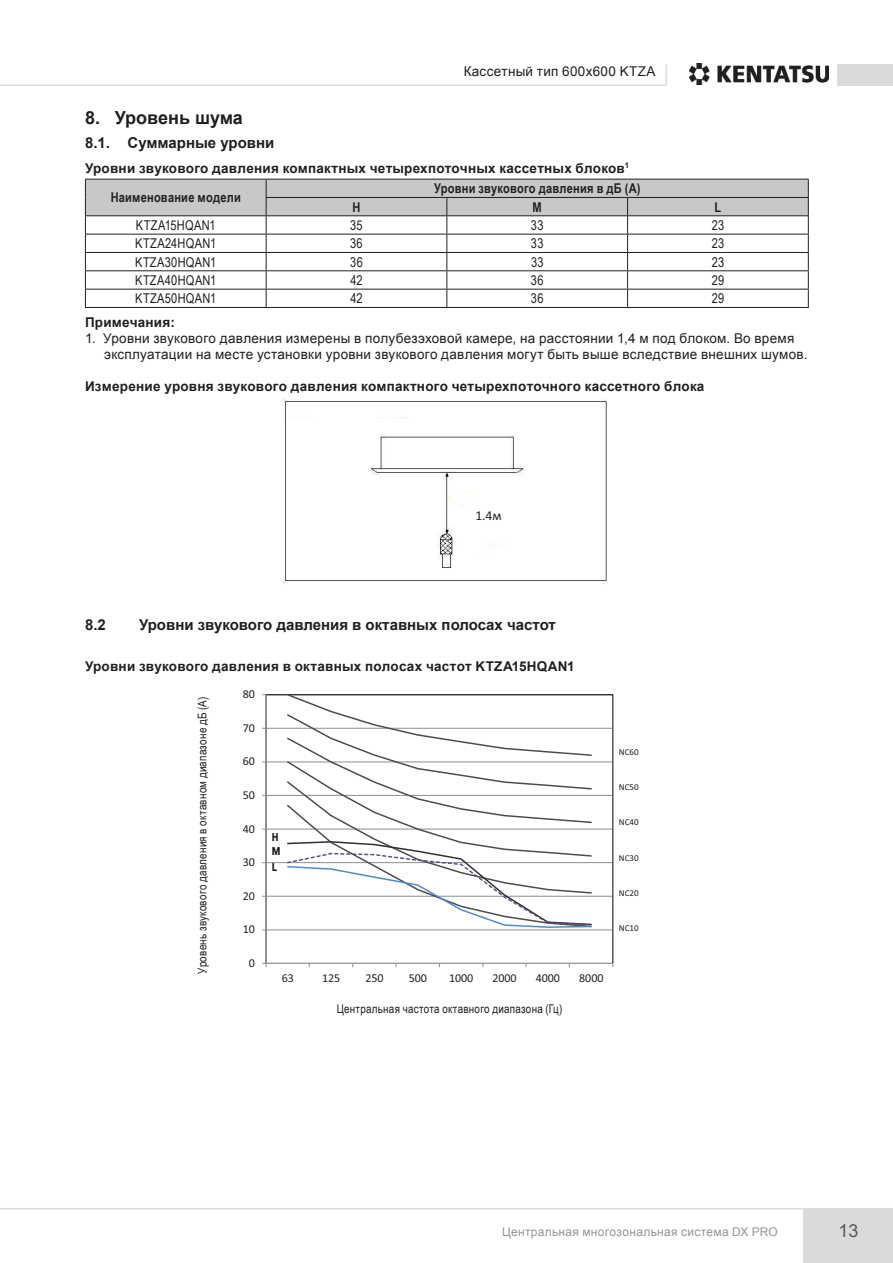
<style>
.page{position:relative;width:893px;height:1263px;background:#fff}
.page>*{position:absolute;margin:0;border:0;box-sizing:border-box;transform-origin:0 0}
.t1{font:700 18px "Arial";color:#231f20}
.t2{font:18px "Arial";color:#57585a}
.t3{font:700 15px "Arial";color:#231f20}
.t4{font:700 13.5px "Arial";letter-spacing:.015em;color:#231f20}
.t5{font:13.5px/16.2px "Arial";letter-spacing:.02em;color:#231f20}
.t6{font:13.5px "Arial Narrow";letter-spacing:.015em;color:#231f20}
.t7{font:700 13.5px "Arial Narrow";letter-spacing:.015em;color:#231f20}
.t8{font:13.5px "Calibri";color:#231f20}
.t9{font:12px "Arial Narrow";letter-spacing:.02em;color:#231f20}
.t10{font:12px "Calibri";color:#231f20}
.t11{font:12px "Arial";letter-spacing:.025em;color:#939598}
.t12{font:700 11.4px/15px "Calibri";color:#231f20}
.t13{font:9px "Calibri";letter-spacing:-.005em;color:#231f20}
</style>
<div class="page">
<div style="left:837px;top:64px;width:56px;height:21px;background:#d9dadc"></div>
<hr style="left:665px;top:65px;width:2px;height:20px;background:#d9dbdc">
<hr style="left:0;top:85px;width:666px;height:1px;background:#d9dbdc">
<div style="left:804px;top:1208px;width:89px;height:55px;background:#d9dadc"></div>
<hr style="left:0;top:1208px;width:893px;height:1px;background:#d9dbdc">
<img style="left:689px;top:64px;width:139px;height:20px">
<hr style="left:85px;top:307px;width:181px;height:1px;background:#231f20">
<hr style="left:266px;top:307px;width:181px;height:1px;background:#231f20">
<hr style="left:447px;top:307px;width:181px;height:1px;background:#231f20">
<hr style="left:628px;top:307px;width:181px;height:1px;background:#231f20">
<svg style="left:85px;top:179px;width:724px;height:128px"></svg>
<hr style="left:266px;top:197px;width:181px;height:1px;background:#231f20">
<hr style="left:447px;top:197px;width:181px;height:1px;background:#231f20">
<hr style="left:628px;top:197px;width:181px;height:1px;background:#231f20">
<img style="left:282px;top:398px;width:325px;height:186px">
<hr style="left:266px;top:929px;width:347px;height:1px;background:#989a9d">
<hr style="left:266px;top:896px;width:347px;height:1px;background:#989a9d">
<hr style="left:266px;top:862px;width:347px;height:1px;background:#989a9d">
<hr style="left:266px;top:828px;width:347px;height:2px;background:#989a9d">
<hr style="left:266px;top:795px;width:347px;height:1px;background:#989a9d">
<hr style="left:266px;top:761px;width:347px;height:1px;background:#989a9d">
<hr style="left:266px;top:728px;width:347px;height:1px;background:#989a9d">
<hr style="left:265px;top:695px;width:2px;height:268px;background:#989a9d">
<hr style="left:266px;top:963px;width:347px;height:1px;background:#989a9d">
<svg style="left:286px;top:694px;width:307px;height:146px"></svg>
<svg style="left:286px;top:840px;width:307px;height:88px"></svg>
<p class="t5" style="left:464px;top:63px;width:193px">Кассетный тип 600х600 KTZA</p>
<h1 class="t1" style="left:85px;top:105px;width:159px">8. Уровень шума</h1>
<p class="t3" style="left:85px;top:133px;width:191px">8.1. Суммарные уровни</p>
<p class="t4" style="left:85px;top:159px;width:546px">Уровни звукового давления компактных четырехпоточных кассетных блоков<sup>1</sup></p>
<p class="t7" style="left:111px;top:187px;width:132px">Наименование модели</p>
<p class="t7" style="left:434px;top:178px;width:208px">Уровни звукового давления в дБ (А)</p>
<p class="t7" style="left:352px;top:197px;width:9px">H</p>
<p class="t7" style="left:533px;top:197px;width:11px">M</p>
<p class="t7" style="left:715px;top:197px;width:8px">L</p>
<p class="t6" style="left:136px;top:215px;width:81px">KTZA15HQAN1</p>
<p class="t6" style="left:350px;top:215px;width:14px">35</p>
<p class="t6" style="left:531px;top:215px;width:14px">33</p>
<p class="t6" style="left:712px;top:215px;width:14px">23</p>
<p class="t6" style="left:135px;top:234px;width:83px">KTZA24HQAN1</p>
<p class="t6" style="left:350px;top:234px;width:14px">36</p>
<p class="t6" style="left:531px;top:234px;width:14px">33</p>
<p class="t6" style="left:712px;top:234px;width:14px">23</p>
<p class="t6" style="left:135px;top:252px;width:83px">KTZA30HQAN1</p>
<p class="t6" style="left:350px;top:252px;width:14px">36</p>
<p class="t6" style="left:531px;top:252px;width:14px">33</p>
<p class="t6" style="left:712px;top:252px;width:14px">23</p>
<p class="t6" style="left:135px;top:270px;width:83px">KTZA40HQAN1</p>
<p class="t6" style="left:350px;top:270px;width:14px">42</p>
<p class="t6" style="left:531px;top:270px;width:14px">36</p>
<p class="t6" style="left:712px;top:270px;width:14px">29</p>
<p class="t6" style="left:135px;top:289px;width:83px">KTZA50HQAN1</p>
<p class="t6" style="left:350px;top:289px;width:14px">42</p>
<p class="t6" style="left:531px;top:289px;width:14px">36</p>
<p class="t6" style="left:712px;top:289px;width:14px">29</p>
<p class="t4" style="left:85px;top:313px;width:91px">Примечания:</p>
<p class="t5" style="left:104px;top:330px;width:705px;text-indent:-19px">1. Уровни звукового давления измерены в полубезэховой камере, на расстоянии 1,4 м под блоком. Во время эксплуатации на месте установки уровни звукового давления могут быть выше вследствие внешних шумов.</p>
<p class="t4" style="left:85px;top:378px;width:621px">Измерение уровня звукового давления компактного четырехпоточного кассетного блока</p>
<p class="t8" style="left:475px;top:506px;width:28px">1.4м</p>
<p class="t3" style="left:85px;top:615px;width:22px">8.2</p>
<p class="t3" style="left:139px;top:615px;width:418px">Уровни звукового давления в октавных полосах частот</p>
<p class="t4" style="left:85px;top:657px;width:491px">Уровни звукового давления в октавных полосах частот KTZA15HQAN1</p>
<p class="t9" style="left:193px;top:973px;width:278px;rotate:-90deg">Уровень звукового давления в октавном диапазоне дБ (А)</p>
<p class="t10" style="left:243px;top:686px;width:14px">80</p>
<p class="t10" style="left:243px;top:719px;width:14px">70</p>
<p class="t10" style="left:243px;top:753px;width:14px">60</p>
<p class="t10" style="left:243px;top:787px;width:14px">50</p>
<p class="t10" style="left:243px;top:820px;width:14px">40</p>
<p class="t10" style="left:243px;top:854px;width:14px">30</p>
<p class="t10" style="left:243px;top:887px;width:14px">20</p>
<p class="t10" style="left:243px;top:921px;width:14px">10</p>
<p class="t10" style="left:249px;top:954px;width:8px">0</p>
<p class="t12" style="left:272px;top:829px;width:10px">H<br>M<br>L</p>
<p class="t10" style="left:282px;top:970px;width:14px">63</p>
<p class="t10" style="left:322px;top:970px;width:20px">125</p>
<p class="t10" style="left:365px;top:970px;width:20px">250</p>
<p class="t10" style="left:409px;top:970px;width:20px">500</p>
<p class="t10" style="left:449px;top:970px;width:26px">1000</p>
<p class="t10" style="left:492px;top:970px;width:26px">2000</p>
<p class="t10" style="left:536px;top:970px;width:26px">4000</p>
<p class="t10" style="left:579px;top:970px;width:26px">8000</p>
<p class="t9" style="left:337px;top:1000px;width:227px">Центральная частота октавного диапазона (Гц)</p>
<p class="t13" style="left:619px;top:746px;width:21px">NC60</p>
<p class="t13" style="left:619px;top:781px;width:21px">NC50</p>
<p class="t13" style="left:619px;top:816px;width:21px">NC40</p>
<p class="t13" style="left:619px;top:851px;width:21px">NC30</p>
<p class="t13" style="left:619px;top:886px;width:21px">NC20</p>
<p class="t13" style="left:619px;top:921px;width:21px">NC10</p>
<p class="t11" style="left:502px;top:1224px;width:277px">Центральная многозональная система DX PRO</p>
<h1 class="t2" style="left:838px;top:1219px;width:22px">13</h1>
</div>
